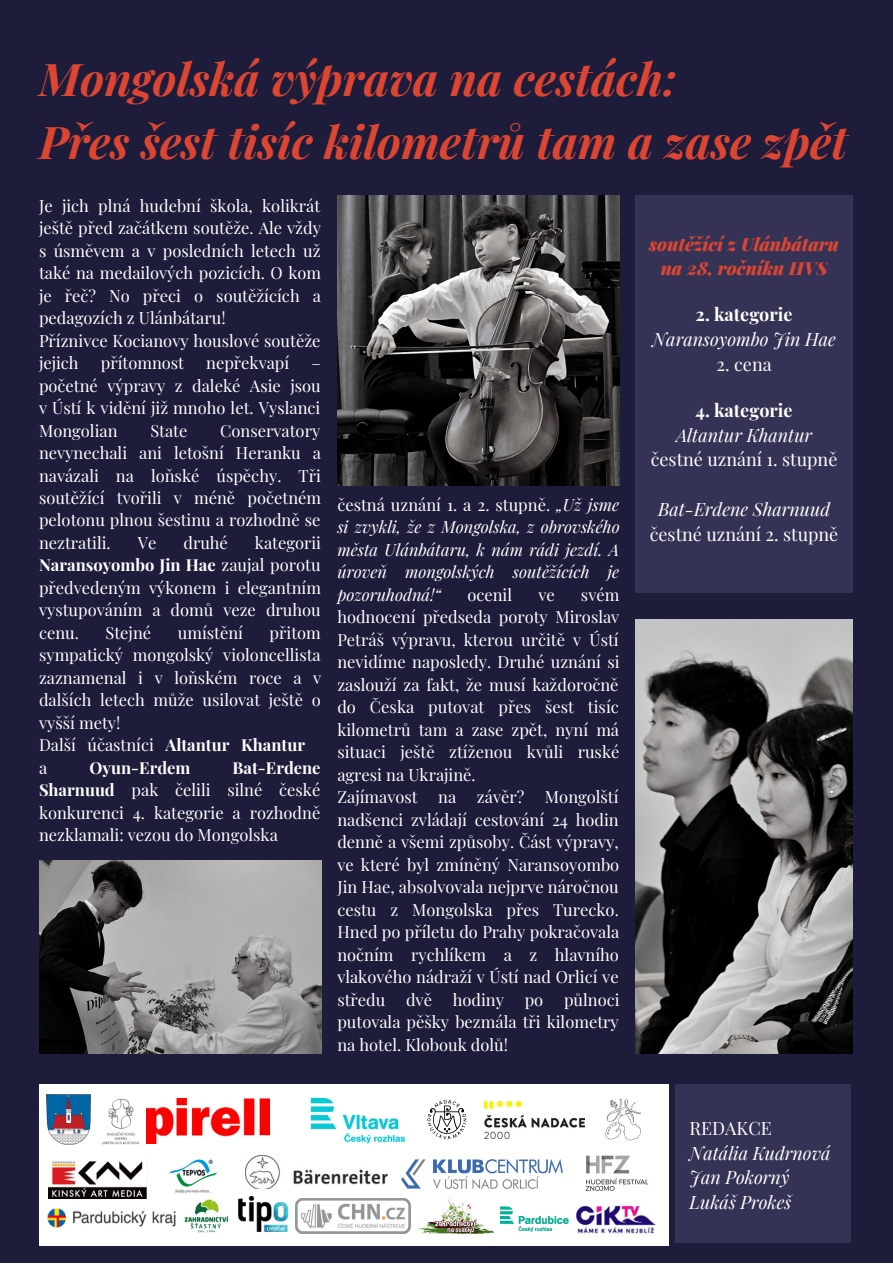
<style>
.page{position:relative;width:893px;height:1264px;background:#fff}
.page>*{position:absolute;margin:0;border:0;box-sizing:border-box;transform-origin:0 0}
.t1{font:italic 700 45.15px/63px "Playfair Display";color:#db4531}
.t2{font:italic 18px/24.8px "Playfair Display";color:#fff}
.t3{font:18px "Playfair Display";color:#fff}
.t4{font:italic 900 18px/24.8px "Playfair Display";color:#db4531;text-align:center}
.t5{font:700 18px "Playfair Display";color:#fff}
.t6{font:16.5px/22.5px "Playfair Display";color:#fff;text-align:justify}
.t7{font:italic 16.5px/22.5px "Playfair Display";color:#fff;text-align:justify}
.t8{font:700 16.5px "Playfair Display";color:#fff}
.s1{font-weight:700}
.s2{font-style:normal}
</style>
<div class="page">
<div style="left:0;top:0;width:892px;height:1262px;background:#1d1c3b"></div>
<div style="left:635px;top:195px;width:217px;height:397px;background:#343355"></div>
<img style="left:337px;top:195px;width:282px;height:290px">
<img style="left:635px;top:619px;width:217px;height:434px">
<img style="left:39px;top:860px;width:282px;height:193px">
<div style="left:39px;top:1084px;width:629px;height:160px;background:#fff"></div>
<img style="left:427px;top:1100px;width:40px;height:40px">
<img style="left:238px;top:1196px;width:51px;height:35px">
<img style="left:415px;top:1196px;width:78px;height:37px">
<img style="left:499px;top:1205px;width:157px;height:29px">
<img style="left:246px;top:1155px;width:141px;height:32px">
<img style="left:47px;top:1094px;width:44px;height:50px">
<img style="left:47px;top:1195px;width:182px;height:38px">
<img style="left:103px;top:1098px;width:37px;height:47px">
<img style="left:585px;top:1155px;width:64px;height:36px">
<img style="left:401px;top:1159px;width:161px;height:29px">
<img style="left:605px;top:1098px;width:35px;height:43px">
<img style="left:146px;top:1098px;width:123px;height:45px">
<img style="left:295px;top:1198px;width:115px;height:35px">
<img style="left:49px;top:1161px;width:97px;height:37px">
<img style="left:310px;top:1097px;width:96px;height:47px">
<img style="left:485px;top:1101px;width:100px;height:37px">
<img style="left:169px;top:1159px;width:48px;height:35px">
<div style="left:675px;top:1084px;width:176px;height:159px;background:#343355"></div>
<h1 class="t1" style="left:39px;top:46px;width:809px">Mongolská výprava na cestách:<br>Přes šest tisíc kilometrů tam a zase zpět</h1>
<p class="t6" style="left:39px;top:193px;width:284px;text-align:left">Je jich plná hudební škola, kolikrát ještě před začátkem soutěže. Ale vždy s úsměvem a v posledních letech už také na medailových pozicích. O kom je řeč? No přeci o soutěžících a pedagozích z Ulánbátaru!<br>Příznivce Kocianovy houslové soutěže jejich</p>
<p class="t6" style="left:101px;top:351px;width:85px">přítomnost</p>
<p class="t6" style="left:206px;top:351px;width:85px">nepřekvapí</p>
<p class="t6" style="left:39px;top:351px;width:283px;text-indent:272px">– početné výpravy z daleké Asie jsou v Ústí k vidění již mnoho let. Vyslanci Mongolian</p>
<p class="t6" style="left:39px;top:418px;width:284px;text-indent:181px">Conservatory nevynechali ani letošní Heranku a navázali na loňské úspěchy. Tři soutěžící tvořili v méně početném pelotonu plnou šestinu a rozhodně se neztratili.</p>
<p class="t6" style="left:150px;top:418px;width:39px">State</p>
<p class="t6" style="left:138px;top:531px;width:20px">Ve</p>
<p class="t6" style="left:183px;top:531px;width:46px">druhé</p>
<p class="t6" style="left:39px;top:531px;width:283px;text-indent:216px">kategorii <span class="s1">Naransoyombo Jin Hae</span> zaujal porotu předvedeným výkonem i elegantním vystupováním a domů veze druhou cenu.</p>
<p class="t6" style="left:105px;top:621px;width:47px">Stejné</p>
<p class="t6" style="left:178px;top:621px;width:67px">umístění</p>
<p class="t6" style="left:39px;top:621px;width:284px;text-align:left;text-indent:231px">přitom sympatický mongolský violoncellista zaznamenal i v loňském roce a v dalších letech může usilovat ještě o vyšší mety!<br>Další účastníci <span class="s1">Altantur Khantur<br></span>a</p>
<p class="t6" style="left:39px;top:755px;width:283px;text-indent:193px"><span class="s1">Bat-Erdene Sharnuud</span> pak čelili silné české konkurenci 4. kategorie a rozhodně nezklamali: vezou do Mongolska</p>
<p class="t8" style="left:89px;top:756px;width:102px">Oyun-Erdem</p>
<p class="t7" style="left:337px;top:493px;width:284px"><span class="s2">čestná uznání 1. a 2. stupně.</span> „Už jsme si zvykli, že z Mongolska, z obrovského města Ulánbátaru, k nám rádi jezdí. A úroveň mongolských soutěžících je pozoruhodná!“</p>
<p class="t6" style="left:337px;top:583px;width:284px;text-align:left;text-indent:243px">svém hodnocení předseda poroty Miroslav<br>Petráš výpravu, kterou určitě v Ústí nevidíme naposledy. Druhé uznání si zaslouží za fakt, že musí každoročně do Česka putovat přes šest tisíc kilometrů tam a zase zpět, nyní má situaci ještě ztíženou kvůli ruské agresi na Ukrajině.<br>Zajímavost na závěr? Mongolští nadšenci zvládají cestování 24 hodin denně a všemi způsoby. Část výpravy, ve které byl zmíněný Naransoyombo<br>Jin Hae, absolvovala nejprve náročnou cestu z Mongolska přes Turecko.<br>Hned po příletu do Prahy pokračovala nočním rychlíkem a z hlavního vlakového nádraží v Ústí nad Orlicí ve středu</p>
<p class="t6" style="left:467px;top:583px;width:46px">ocenil</p>
<p class="t6" style="left:538px;top:583px;width:18px">ve</p>
<p class="t6" style="left:406px;top:987px;width:27px">dvě</p>
<p class="t6" style="left:452px;top:987px;width:53px">hodiny</p>
<p class="t6" style="left:524px;top:987px;width:20px">po</p>
<p class="t6" style="left:337px;top:987px;width:284px;text-indent:227px">půlnoci putovala pěšky bezmála tři kilometry na hotel. Klobouk dolů!</p>
<p class="t4" style="left:649px;top:231px;width:191px">soutěžící z Ulánbátaru na 28, ročníku HVS</p>
<p class="t5" style="left:695px;top:302px;width:98px">2. kategorie</p>
<p class="t2" style="left:652px;top:326px;width:185px">Naransoyombo Jin Hae</p>
<p class="t3" style="left:716px;top:351px;width:57px">2. cena</p>
<p class="t5" style="left:695px;top:397px;width:99px">4. kategorie</p>
<p class="t2" style="left:676px;top:422px;width:138px">Altantur Khantur</p>
<p class="t3" style="left:650px;top:447px;width:188px">čestné uznání 1. stupně</p>
<p class="t2" style="left:658px;top:496px;width:173px">Bat-Erdene Sharnuud</p>
<p class="t3" style="left:649px;top:521px;width:190px">čestné uznání 2. stupně</p>
<p class="t3" style="left:689px;top:1115px;width:84px">REDAKCE</p>
<p class="t2" style="left:689px;top:1139px;width:143px">Natália Kudrnová<br>Jan Pokorný<br>Lukáš Prokeš</p>
</div>
